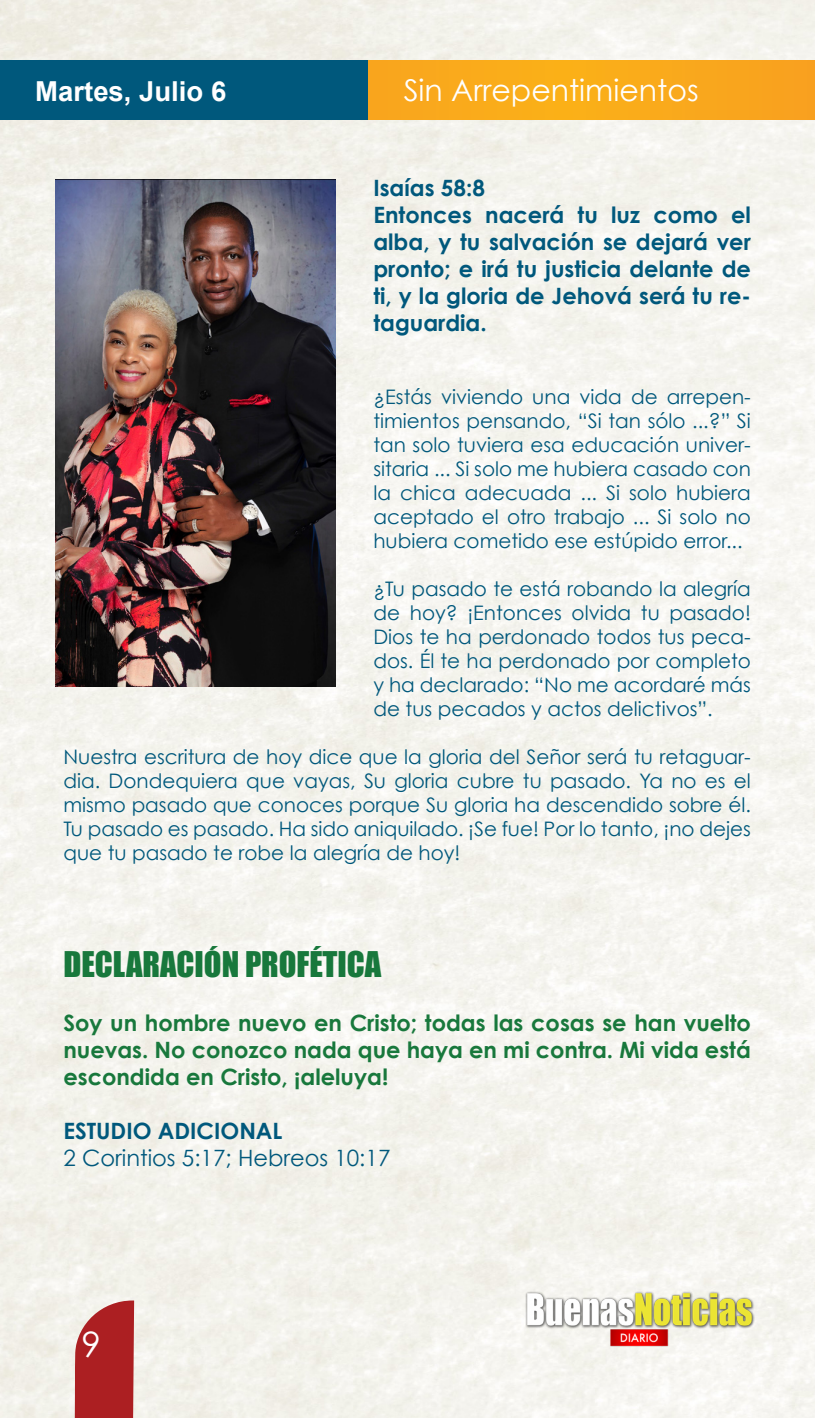
<style>
.page{position:relative;width:815px;height:1418px;background:#fff}
.page>*{position:absolute;margin:0;border:0;box-sizing:border-box;transform-origin:0 0}
.t1{font:35px "Century Gothic";color:#fff}
.t2{font:32.5px "Impact";color:#18783c}
.t3{font:30px "Century Gothic";color:#fff}
.t4{font:700 27.5px "Arial";color:#fff}
.t5{font:700 22.5px/27px "Century Gothic";color:#00587c;text-align:justify}
.t6{font:700 22.5px/27px "Century Gothic";color:#18783c;text-align:justify}
.t7{font:22.5px "Century Gothic";color:#00587c}
.t8{font:20px/24px "Century Gothic";color:#00587c;text-align:justify}
</style>
<div class="page">
<img style="left:0;top:0;width:815px;height:1417px">
<div style="left:139px;top:60px;width:676px;height:60px;background:#faa91c"></div>
<div style="left:0;top:60px;width:368px;height:60px;background:#00587c"></div>
<svg style="left:73px;top:1300px;width:61px;height:117px"></svg>
<img style="left:516px;top:1285px;width:245px;height:65px">
<img style="left:56px;top:179px;width:280px;height:508px">
<p class="t4" style="left:35px;top:73px;width:193px">Martes, Julio 6</p>
<p class="t3" style="left:404px;top:72px;width:297px">Sin Arrepentimientos</p>
<p class="t5" style="left:373px;top:174px;width:113px">Isaías 58:8</p>
<p class="t5" style="left:373px;top:201px;width:379px">Entonces nacerá tu luz como el alba, y tu salvación se dejará ver pronto; e irá tu justicia delante de ti, y la gloria de Jehová será tu re&shy;taguardia.</p>
<p class="t8" style="left:373px;top:384px;width:379px">¿Estás viviendo una vida de arrepen&shy;timientos pensando, “Si tan sólo ...?” Si tan solo tuviera esa educación univer&shy;sitaria ... Si solo me hubiera casado con la chica adecuada ... Si solo hubiera aceptado el otro trabajo ... Si solo no hubiera cometido ese estúpido error...</p>
<p class="t8" style="left:373px;top:576px;width:379px">¿Tu pasado te está robando la alegría de hoy? ¡Entonces olvida tu pasado!<br>Dios te ha perdonado todos tus peca&shy;dos. Él te ha perdonado por completo y ha declarado: “No me acordaré más de tus pecados y actos delictivos”.</p>
<p class="t8" style="left:63px;top:744px;width:689px">Nuestra escritura de hoy dice que la gloria del Señor será tu retaguar&shy;dia. Dondequiera que vayas, Su gloria cubre tu pasado. Ya no es el mismo pasado que conoces porque Su gloria ha descendido sobre él.<br>Tu pasado es pasado. Ha sido aniquilado. ¡Se fue! Por lo tanto, ¡no dejes que tu pasado te robe la alegría de hoy!</p>
<p class="t2" style="left:63px;top:938px;width:320px">DECLARACIÓN PROFÉTICA</p>
<p class="t6" style="left:63px;top:1008px;width:689px">Soy un hombre nuevo en Cristo; todas las cosas se han vuelto nuevas. No conozco nada que haya en mi contra. Mi vida está escondida en Cristo, ¡aleluya!</p>
<p class="t5" style="left:63px;top:1116px;width:221px">ESTUDIO ADICIONAL</p>
<p class="t7" style="left:63px;top:1143px;width:329px">2 Corintios 5:17; Hebreos 10:17</p>
<h1 class="t1" style="left:82px;top:1322px;width:21px">9</h1>
</div>
